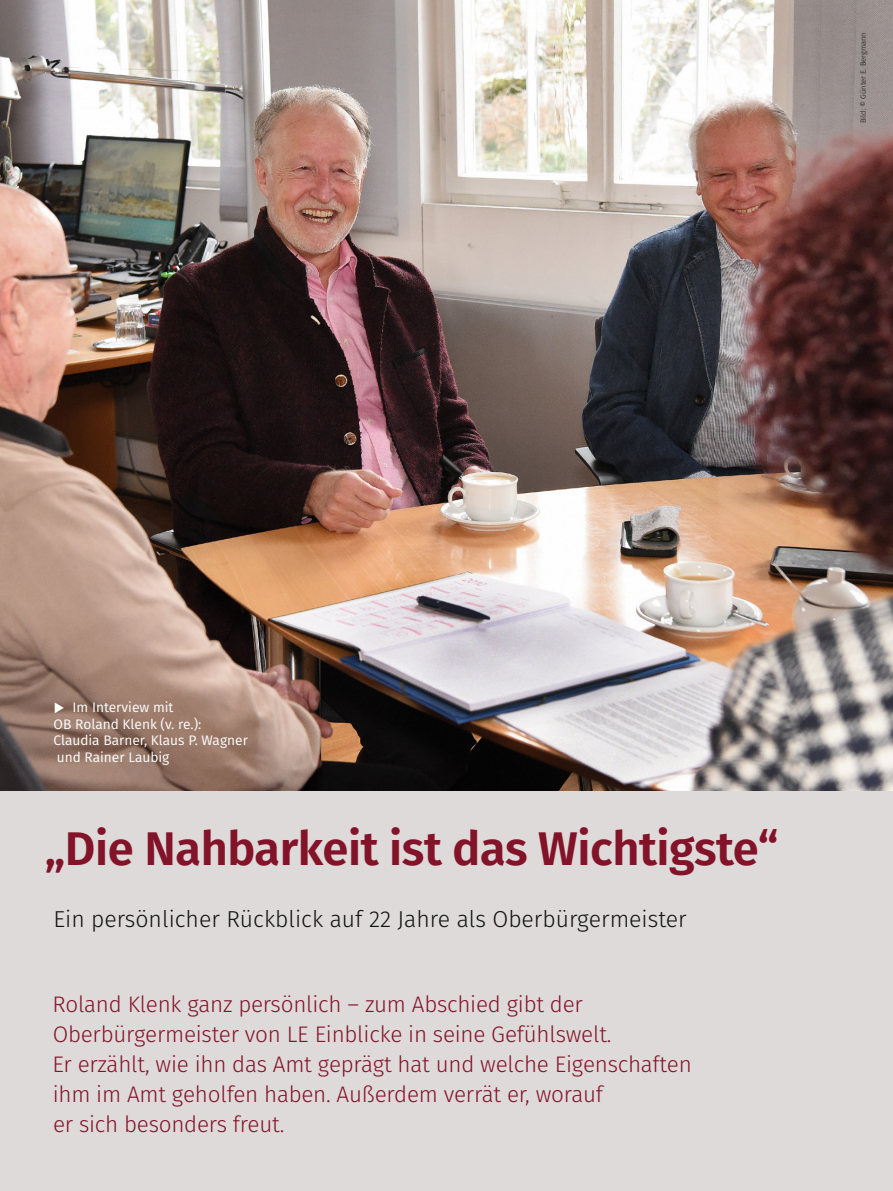
<style>
.page{position:relative;width:893px;height:1191px;background:#fff}
.page>*{position:absolute;margin:0;border:0;box-sizing:border-box;transform-origin:0 0}
.t1{font:600 47.25px "Fira Sans";letter-spacing:-.01em;color:#831329}
.t2{font:300 23.1px "Fira Sans";color:#111212}
.t3{font:300 22.5px/30px "Fira Sans";letter-spacing:-.01em;color:#831329}
.t4{font:13.8px/16.8px "Fira Sans";color:#fff}
.t5{font:300 7.5px "Fira Sans";color:#111212}
</style>
<div class="page">
<img style="left:0;top:0;width:893px;height:791px">
<div style="left:0;top:791px;width:893px;height:400px;background:#dedad9"></div>
<svg style="left:55px;top:702px;width:9px;height:10px"></svg>
<p class="t5" style="left:858px;top:123px;width:92px;rotate:-90deg">Bild: © Günter E. Bergmann</p>
<p class="t4" style="left:54px;top:698px;width:196px;text-indent:19px">Im Interview mit<br>OB Roland Klenk (v. re.):<br>Claudia Barner, Klaus P. Wagner und Rainer Laubig</p>
<h1 class="t1" style="left:45px;top:810px;width:735px">„Die Nahbarkeit ist das Wichtigste“</h1>
<p class="t2" style="left:53px;top:902px;width:635px">Ein persönlicher Rückblick auf 22 Jahre als Oberbürgermeister</p>
<p class="t3" style="left:52px;top:989px;width:641px">Roland Klenk ganz persönlich – zum Abschied gibt der Oberbürgermeister von LE Einblicke in seine Gefühlswelt.<br>Er erzählt, wie ihn das Amt geprägt hat und welche Eigenschaften ihm im Amt geholfen haben. Außerdem verrät er, worauf<br>er sich besonders freut.</p>
</div>
